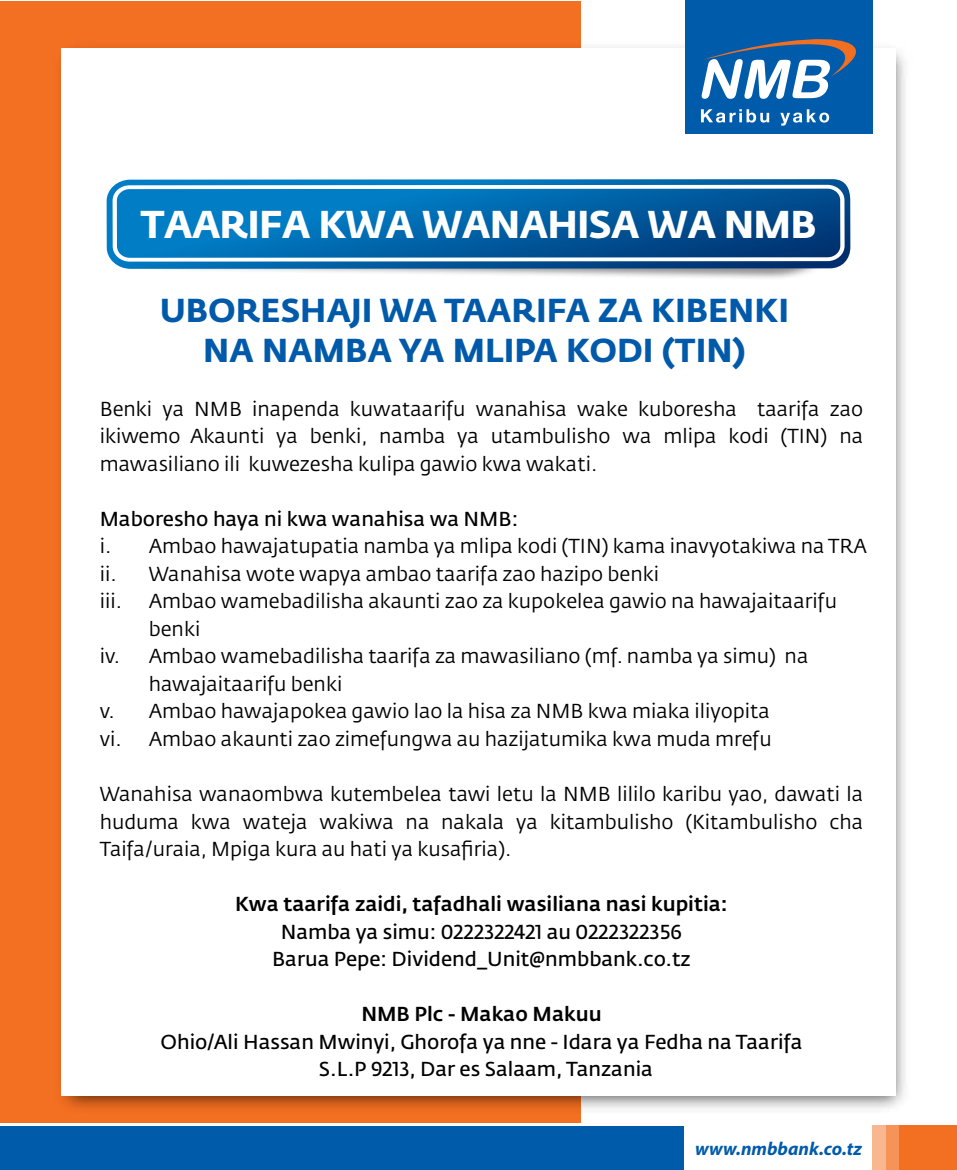
<style>
.page{position:relative;width:957px;height:1170px;background:#fff}
.page>*{position:absolute;margin:0;border:0;box-sizing:border-box;transform-origin:0 0}
.t1{font:700 38.25px "Fedra Sans Std";letter-spacing:-.025em;color:#fff}
.t2{font:700 32.75px/40px "Fedra Sans Std";color:#005aa9;text-align:center}
.t3{font:20px/27.5px "Fedra Sans Std";color:#000;text-align:justify}
.t4{font:600 20px/27.5px "Fedra Sans Std";color:#000;text-align:center}
.t5{font:500 20px "Fedra Sans Std";color:#000}
.t6{font:italic 700 18.75px "Myriad Pro";color:#005baa}
</style>
<div class="page">
<div style="left:0;top:1px;width:580px;height:1166px;background:#f36f21"></div>
<img style="left:61px;top:37px;width:844px;height:1081px">
<div style="left:61px;top:48px;width:834px;height:1047px;background:#fff"></div>
<div style="left:0;top:1122px;width:956px;height:47px;background:#fff"></div>
<div style="left:0;top:1125px;width:685px;height:44px;background:#005baa"></div>
<div style="left:872px;top:1125px;width:13px;height:44px;background:#f9b790"></div>
<div style="left:885px;top:1125px;width:14px;height:44px;background:#f69358"></div>
<div style="left:899px;top:1125px;width:58px;height:44px;background:#f36f21"></div>
<svg style="left:107px;top:179px;width:743px;height:90px;background:#1b6eab"></svg>
<svg style="left:113px;top:185px;width:731px;height:76px;background:#1a73b0"></svg>
<div style="left:685px;top:0;width:188px;height:134px;background:#005baa"></div>
<svg style="left:701px;top:39px;width:155px;height:60px"></svg>
<svg style="left:701px;top:109px;width:68px;height:13px"></svg>
<svg style="left:780px;top:109px;width:49px;height:17px"></svg>
<h1 class="t1" style="left:140px;top:201px;width:677px">TAARIFA KWA WANAHISA WA NMB</h1>
<h2 class="t2" style="left:160px;top:290px;width:631px">UBORESHAJI WA TAARIFA ZA KIBENKI<br>NA NAMBA YA MLIPA KODI (TIN)</h2>
<p class="t3" style="left:100px;top:395px;width:765px">Benki ya NMB inapenda kuwataarifu wanahisa wake kuboresha taarifa zao ikiwemo Akaunti ya benki, namba ya utambulisho wa mlipa kodi (TIN) na mawasiliano ili kuwezesha kulipa gawio kwa wakati.</p>
<p class="t4" style="left:100px;top:505px;width:420px">Maboresho haya ni kwa wanahisa wa NMB:</p>
<p class="t3" style="left:100px;top:532px;width:768px;text-align:left">i. Ambao hawajatupatia namba ya mlipa kodi (TIN) kama inavyotakiwa na TRA ii. Wanahisa wote wapya ambao taarifa zao hazipo benki<br>iii.</p>
<p class="t3" style="left:149px;top:587px;width:689px">Ambao wamebadilisha akaunti zao za kupokelea gawio na hawajaitaarifu</p>
<p class="t3" style="left:149px;top:615px;width:53px">benki</p>
<p class="t3" style="left:100px;top:642px;width:710px">iv. Ambao wamebadilisha taarifa za mawasiliano (mf. namba ya simu) na</p>
<p class="t3" style="left:149px;top:670px;width:195px">hawajaitaarifu benki</p>
<p class="t3" style="left:100px;top:697px;width:671px">v. Ambao hawajapokea gawio lao la hisa za NMB kwa miaka iliyopita</p>
<p class="t3" style="left:100px;top:725px;width:673px">vi. Ambao akaunti zao zimefungwa au hazijatumika kwa muda mrefu</p>
<p class="t3" style="left:100px;top:780px;width:765px">Wanahisa wanaombwa kutembelea tawi letu la NMB lililo karibu yao, dawati la huduma kwa wateja wakiwa na nakala ya kitambulisho (Kitambulisho cha Taifa/uraia, Mpiga kura au hati ya kusafiria).</p>
<p class="t5" style="left:235px;top:891px;width:494px">Kwa taarifa zaidi, tafadhali wasiliana nasi kupitia:</p>
<p class="t4" style="left:272px;top:917px;width:420px">Namba ya simu: 0222322421 au 0222322356<br>Barua Pepe: Dividend_Unit@nmbbank.co.tz</p>
<p class="t5" style="left:361px;top:1001px;width:242px">NMB Plc - Makao Makuu</p>
<p class="t4" style="left:160px;top:1027px;width:643px">Ohio/Ali Hassan Mwinyi, Ghorofa ya nne - Idara ya Fedha na Taarifa<br>S.L.P 9213, Dar es Salaam, Tanzania</p>
<p class="t6" style="left:695px;top:1136px;width:168px">www.nmbbank.co.tz</p>
</div>
